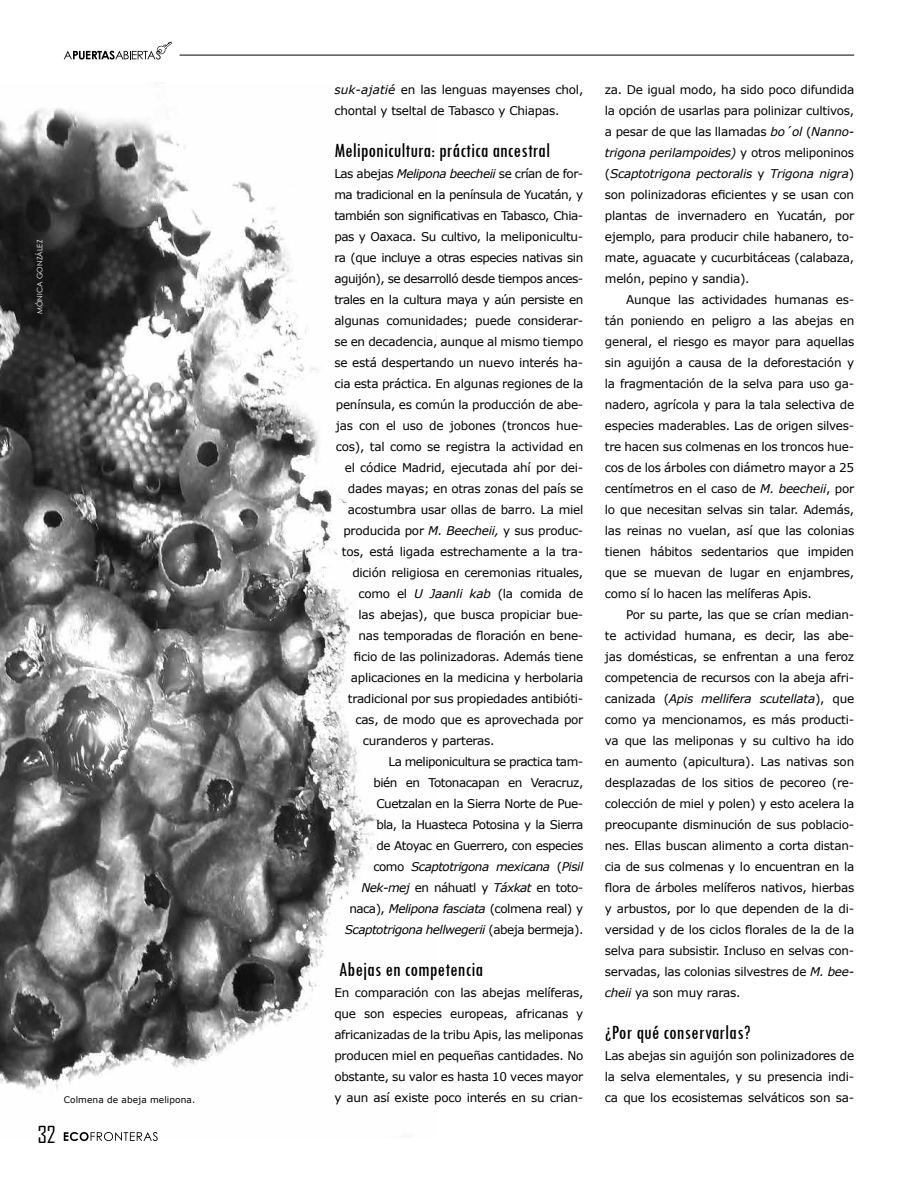
<style>
.page{position:relative;width:918px;height:1188px;background:#fff}
.page>*{position:absolute;margin:0;border:0;box-sizing:border-box;transform-origin:0 0}
.t1{font:22.5px "Agency FB";color:#000}
.t2{font:condensed 21px "Tw Cen";letter-spacing:.005em;color:#000}
.t3{font:12px/21px "Verdana";letter-spacing:-.02em;color:#000;text-align:justify}
.t4{font:12px "Verdana";letter-spacing:-.04em;color:#000}
.t5{font:italic 12px "Verdana";letter-spacing:-.04em;color:#000}
.t6{font:9px "Verdana";letter-spacing:.01em;color:#000}
.t7{font:7.5px "Century Gothic";letter-spacing:.01em;color:#fff}
.s1{font-style:italic}
.s2{font-style:normal}
</style>
<div class="page">
<img style="left:0;top:108px;width:384px;height:1030px">
<svg style="left:64px;top:1132px;width:94px;height:9px"></svg>
<hr style="left:180px;top:55px;width:674px;height:1px;background:#000">
<svg style="left:64px;top:42px;width:108px;height:18px"></svg>
<p class="t7" style="left:35px;top:314px;width:76px;rotate:-90deg">MÓNICA GONZÁLEZ</p>
<h1 class="t1" style="left:37px;top:1121px;width:20px">32</h1>
<p class="t3" style="left:334px;top:79px;width:251px"><span class="s1">suk-ajatié</span> en las lenguas mayenses chol, chontal y tseltal de Tabasco y Chiapas.</p>
<h2 class="t2" style="left:334px;top:138px;width:217px">Meliponicultura: práctica ancestral</h2>
<p class="t4" style="left:334px;top:166px;width:250px">Las abejas <span class="s1">Melipona beecheii</span> se crían de for-</p>
<p class="t4" style="left:334px;top:187px;width:251px">ma tradicional en la península de Yucatán, y</p>
<p class="t4" style="left:334px;top:208px;width:251px">también son significativas en Tabasco, Chia-</p>
<p class="t4" style="left:334px;top:229px;width:250px">pas y Oaxaca. Su cultivo, la meliponicultu-</p>
<p class="t4" style="left:334px;top:250px;width:251px">ra (que incluye a otras especies nativas sin</p>
<p class="t4" style="left:334px;top:271px;width:251px">aguijón), se desarrolló desde tiempos ances-</p>
<p class="t4" style="left:334px;top:292px;width:251px">trales en la cultura maya y aún persiste en</p>
<p class="t3" style="left:334px;top:310px;width:250px">algunas comunidades; puede considerar-</p>
<p class="t3" style="left:334px;top:331px;width:251px">se en decadencia, aunque al mismo tiempo</p>
<p class="t3" style="left:334px;top:352px;width:251px">se está despertando un nuevo interés ha-</p>
<p class="t3" style="left:334px;top:373px;width:251px">cia esta práctica. En algunas regiones de la</p>
<p class="t3" style="left:336px;top:394px;width:249px">península, es común la producción de abe-</p>
<p class="t3" style="left:336px;top:415px;width:249px">jas con el uso de jobones (troncos hue-</p>
<p class="t3" style="left:336px;top:436px;width:249px">cos), tal como se registra la actividad en</p>
<p class="t3" style="left:345px;top:457px;width:240px">el códice Madrid, ejecutada ahí por dei-</p>
<p class="t3" style="left:348px;top:478px;width:237px">dades mayas; en otras zonas del país se</p>
<p class="t3" style="left:348px;top:499px;width:237px">acostumbra usar ollas de barro. La miel</p>
<p class="t3" style="left:343px;top:520px;width:241px">producida por <span class="s1">M. Beecheii,</span> y sus produc-</p>
<p class="t3" style="left:342px;top:541px;width:243px">tos, está ligada estrechamente a la tra-</p>
<p class="t3" style="left:352px;top:562px;width:233px">dición religiosa en ceremonias rituales,</p>
<p class="t3" style="left:358px;top:583px;width:227px">como el <span class="s1">U Jaanli kab</span> (la comida de</p>
<p class="t3" style="left:358px;top:604px;width:227px">las abejas), que busca propiciar bue-</p>
<p class="t3" style="left:358px;top:625px;width:227px">nas temporadas de floración en bene-</p>
<p class="t3" style="left:354px;top:646px;width:231px">ficio de las polinizadoras. Además tiene</p>
<p class="t3" style="left:351px;top:667px;width:234px">aplicaciones en la medicina y herbolaria</p>
<p class="t3" style="left:348px;top:688px;width:237px">tradicional por sus propiedades antibióti-</p>
<p class="t3" style="left:355px;top:709px;width:230px">cas, de modo que es aprovechada por</p>
<p class="t3" style="left:363px;top:730px;width:133px">curanderos y parteras.</p>
<p class="t4" style="left:389px;top:754px;width:196px">La meliponicultura se practica tam-</p>
<p class="t4" style="left:373px;top:775px;width:212px">bién en Totonacapan en Veracruz,</p>
<p class="t4" style="left:376px;top:796px;width:209px">Cuetzalan en la Sierra Norte de Pue-</p>
<p class="t4" style="left:376px;top:817px;width:209px">bla, la Huasteca Potosina y la Sierra</p>
<p class="t4" style="left:376px;top:838px;width:209px">de Atoyac en Guerrero, con especies</p>
<p class="t5" style="left:373px;top:859px;width:211px"><span class="s2">como</span> Scaptotrigona mexicana <span class="s2">(</span>Pisil</p>
<p class="t4" style="left:361px;top:880px;width:224px"><span class="s1">Nek-mej</span> en náhuatl y <span class="s1">Táxkat</span> en toto-</p>
<p class="t4" style="left:349px;top:901px;width:236px">naca), <span class="s1">Melipona fasciata</span> (colmena real) y</p>
<p class="t5" style="left:345px;top:922px;width:240px">Scaptotrigona hellwegerii <span class="s2">(abeja bermeja).</span></p>
<h2 class="t2" style="left:339px;top:957px;width:146px">Abejas en competencia</h2>
<p class="t3" style="left:334px;top:982px;width:251px">En comparación con las abejas melíferas, que son especies europeas, africanas y africanizadas de la tribu Apis, las meliponas producen miel en pequeñas cantidades. No obstante, su valor es hasta 10 veces mayor</p>
<p class="t6" style="left:64px;top:1093px;width:133px">Colmena de abeja melipona.</p>
<p class="t3" style="left:334px;top:1087px;width:251px">y aun así existe poco interés en su crian-</p>
<p class="t3" style="left:605px;top:79px;width:251px">za. De igual modo, ha sido poco difundida la opción de usarlas para polinizar cultivos, a pesar de que las llamadas <span class="s1">bo´ol</span> (<span class="s1">Nanno&shy;trigona perilampoides)</span> y otros meliponinos (<span class="s1">Scaptotrigona pectoralis</span> y <span class="s1">Trigona nigra</span>) son polinizadoras eficientes y se usan con plantas de invernadero en Yucatán, por ejemplo, para producir chile habanero, to&shy;mate, aguacate y cucurbitáceas (calabaza, melón, pepino y sandia).</p>
<p class="t3" style="left:605px;top:289px;width:251px;text-indent:21px">Aunque las actividades humanas es&shy;tán poniendo en peligro a las abejas en general, el riesgo es mayor para aquellas sin aguijón a causa de la deforestación y la fragmentación de la selva para uso ga&shy;nadero, agrícola y para la tala selectiva de especies maderables. Las de origen silves&shy;tre hacen sus colmenas en los troncos hue&shy;cos de los árboles con diámetro mayor a 25 centímetros en el caso de <span class="s1">M. beecheii</span>, por lo que necesitan selvas sin talar. Además, las reinas no vuelan, así que las colonias tienen hábitos sedentarios que impiden que se muevan de lugar en enjambres, como sí lo hacen las melíferas Apis.</p>
<p class="t3" style="left:605px;top:604px;width:251px;text-indent:21px">Por su parte, las que se crían median&shy;te actividad humana, es decir, las abe&shy;jas domésticas, se enfrentan a una feroz competencia de recursos con la abeja afri&shy;canizada (<span class="s1">Apis mellifera scutellata</span>), que como ya mencionamos, es más producti&shy;va que las meliponas y su cultivo ha ido en aumento (apicultura). Las nativas son desplazadas de los sitios de pecoreo (re&shy;colección de miel y polen) y esto acelera la preocupante disminución de sus poblacio&shy;nes. Ellas buscan alimento a corta distan&shy;cia de sus colmenas y lo encuentran en la flora de árboles melíferos nativos, hierbas y arbustos, por lo que dependen de la di&shy;versidad y de los ciclos florales de la de la selva para subsistir. Incluso en selvas con&shy;servadas, las colonias silvestres de <span class="s1">M. bee&shy;cheii</span> ya son muy raras.</p>
<h2 class="t2" style="left:605px;top:1020px;width:147px">¿Por qué conservarlas?</h2>
<p class="t3" style="left:605px;top:1045px;width:251px">Las abejas sin aguijón son polinizadores de la selva elementales, y su presencia indi&shy;ca que los ecosistemas selváticos son sa-</p>
</div>
